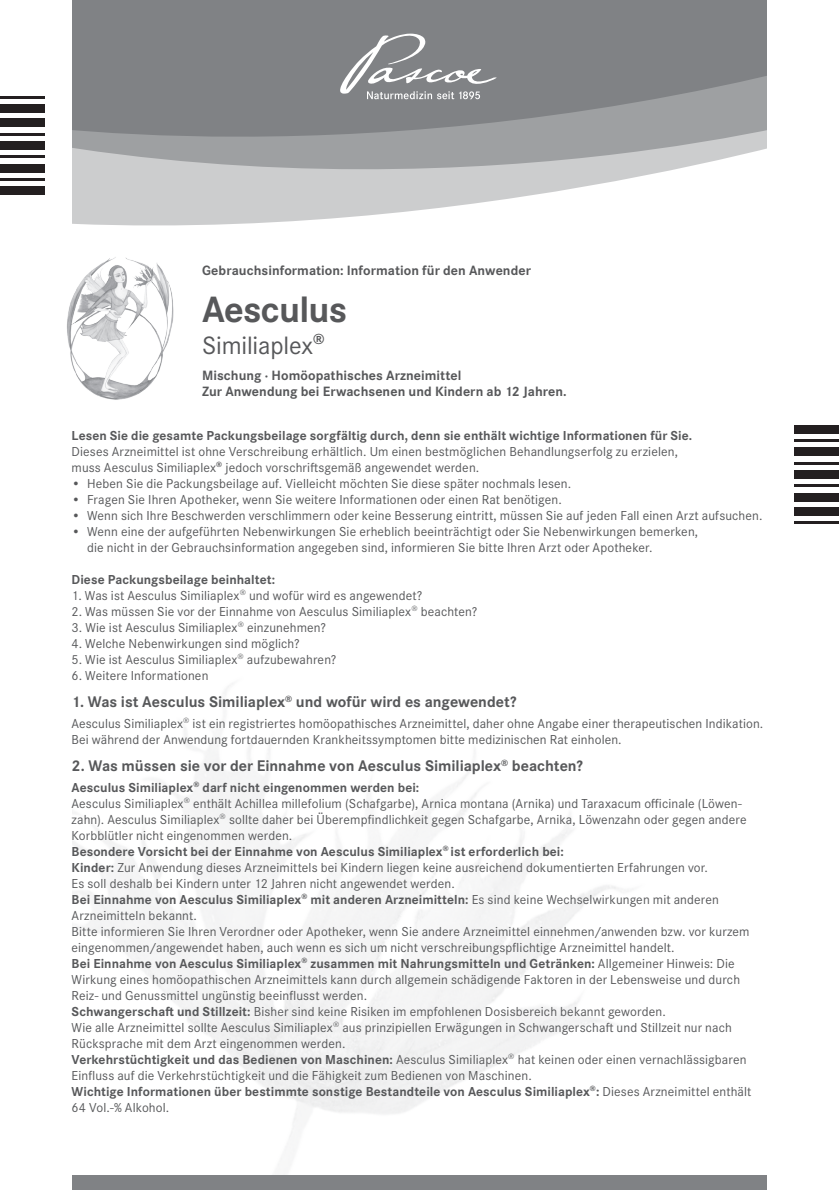
<style>
.page{position:relative;width:839px;height:1190px;background:#fff}
.page>*{position:absolute;margin:0;border:0;box-sizing:border-box;transform-origin:0 0}
.t1{font:700 38px "Corporate S Pro";letter-spacing:-.02em;color:#57585a}
.t2{font:26px "Corporate S Pro";letter-spacing:-.005em;color:#57585a}
.t3{font:700 16px "Corporate S Pro";color:#57585a}
.t4{font:700 14px/16px "Corporate S Pro";letter-spacing:.005em;color:#57585a}
.t5{font:13.6px/16px "Corporate S Pro";letter-spacing:.01em;color:#57585a}
.t6{font:700 13.6px "Corporate S Pro";letter-spacing:.005em;color:#57585a}
.s1{font-weight:700}
</style>
<div class="page">
<svg style="left:72px;top:185px;width:520px;height:41px;fill:#cccdce"></svg>
<svg style="left:72px;top:0;width:695px;height:185px;background:#939597"></svg>
<svg style="left:340px;top:34px;width:156px;height:65px;background:#959699"></svg>
<div style="left:72px;top:1174px;width:694px;height:16px;background:#808285"></div>
<div style="left:0;top:187px;width:45px;height:8px;background:#231f20"></div>
<hr style="left:0;top:178px;width:45px;height:3px;background:#231f20">
<div style="left:0;top:164px;width:45px;height:8px;background:#231f20"></div>
<hr style="left:0;top:155px;width:45px;height:3px;background:#231f20">
<div style="left:0;top:141px;width:45px;height:9px;background:#231f20"></div>
<hr style="left:0;top:133px;width:45px;height:3px;background:#231f20">
<div style="left:0;top:119px;width:45px;height:8px;background:#231f20"></div>
<div style="left:0;top:104px;width:45px;height:9px;background:#231f20"></div>
<hr style="left:0;top:96px;width:45px;height:3px;background:#231f20">
<div style="left:793px;top:425px;width:45px;height:8px;background:#231f20"></div>
<hr style="left:793px;top:439px;width:45px;height:3px;background:#231f20">
<div style="left:793px;top:447px;width:45px;height:9px;background:#231f20"></div>
<hr style="left:793px;top:462px;width:45px;height:2px;background:#231f20">
<div style="left:793px;top:470px;width:45px;height:9px;background:#231f20"></div>
<hr style="left:793px;top:484px;width:45px;height:3px;background:#231f20">
<div style="left:793px;top:493px;width:45px;height:8px;background:#231f20"></div>
<div style="left:793px;top:507px;width:45px;height:8px;background:#231f20"></div>
<hr style="left:793px;top:521px;width:45px;height:3px;background:#231f20">
<img style="left:67px;top:257px;width:107px;height:143px">
<p class="t4" style="left:202px;top:262px;width:330px">Gebrauchsinformation: Information für den Anwender</p>
<h1 class="t1" style="left:202px;top:279px;width:146px">Aesculus</h1>
<h2 class="t2" style="left:202px;top:326px;width:124px">Similiaplex<sup>®</sup></h2>
<p class="t4" style="left:202px;top:366px;width:366px">Mischung · Homöopathisches Arzneimittel<br>Zur Anwendung bei Erwachsenen und Kindern ab 12 Jahren.</p>
<p class="t6" style="left:71px;top:424px;width:622px">Lesen Sie die gesamte Packungsbeilage sorgfältig durch, denn sie enthält wichtige Informationen für Sie.</p>
<p class="t5" style="left:71px;top:442px;width:607px">Dieses Arzneimittel ist ohne Verschreibung erhältlich. Um einen bestmöglichen Behandlungserfolg zu erzielen, muss Aesculus Similiaplex<sup>®</sup> jedoch vorschriftsgemäß angewendet werden.</p>
<p class="t5" style="left:71px;top:474px;width:501px">• Heben Sie die Packungsbeilage auf. Vielleicht möchten Sie diese später nochmals lesen.</p>
<p class="t5" style="left:71px;top:490px;width:491px">• Fragen Sie Ihren Apotheker, wenn Sie weitere Informationen oder einen Rat benötigen.</p>
<p class="t5" style="left:71px;top:506px;width:692px">• Wenn sich Ihre Beschwerden verschlimmern oder keine Besserung eintritt, müssen Sie auf jeden Fall einen Arzt aufsuchen.</p>
<p class="t5" style="left:87px;top:522px;width:612px;text-indent:-15px">• Wenn eine der aufgeführten Nebenwirkungen Sie erheblich beeinträchtigt oder Sie Nebenwirkungen bemerken, die nicht in der Gebrauchsinformation angegeben sind, informieren Sie bitte Ihren Arzt oder Apotheker.</p>
<p class="t6" style="left:71px;top:568px;width:205px">Diese Packungsbeilage beinhaltet:</p>
<p class="t5" style="left:71px;top:586px;width:352px">1. Was ist Aesculus Similiaplex<sup>®</sup> und wofür wird es angewendet?</p>
<p class="t5" style="left:71px;top:602px;width:407px">2. Was müssen Sie vor der Einnahme von Aesculus Similiaplex<sup>®</sup> beachten?</p>
<p class="t5" style="left:71px;top:618px;width:256px">3. Wie ist Aesculus Similiaplex<sup>®</sup> einzunehmen?</p>
<p class="t5" style="left:71px;top:634px;width:229px">4. Welche Nebenwirkungen sind möglich?</p>
<p class="t5" style="left:71px;top:650px;width:266px">5. Wie ist Aesculus Similiaplex<sup>®</sup> aufzubewahren?</p>
<p class="t5" style="left:71px;top:666px;width:138px">6. Weitere Informationen</p>
<p class="t3" style="left:71px;top:689px;width:446px">1. Was ist Aesculus Similiaplex<sup>®</sup> und wofür wird es angewendet?</p>
<p class="t5" style="left:71px;top:714px;width:692px">Aesculus Similiaplex<sup>®</sup> ist ein registriertes homöopathisches Arzneimittel, daher ohne Angabe einer therapeutischen Indikation.<br>Bei während der Anwendung fortdauernden Krankheitssymptomen bitte medizinischen Rat einholen.</p>
<p class="t3" style="left:71px;top:753px;width:512px">2. Was müssen sie vor der Einnahme von Aesculus Similiaplex<sup>®</sup> beachten?</p>
<p class="t5" style="left:71px;top:778px;width:681px"><span class="s1">Aesculus Similiaplex</span><sup>®</sup> <span class="s1">darf nicht eingenommen werden bei:<br></span>Aesculus Similiaplex<sup>®</sup> enthält Achillea millefolium (Schafgarbe), Arnica montana (Arnika) und Taraxacum officinale (Löwen&shy;zahn). Aesculus Similiaplex<sup>®</sup> sollte daher bei Überempfindlichkeit gegen Schafgarbe, Arnika, Löwenzahn oder gegen andere Korbblütler nicht eingenommen werden.<br><span class="s1">Besondere Vorsicht bei der Einnahme von Aesculus Similiaplex</span><sup>®</sup> <span class="s1">ist erforderlich bei:<br>Kinder:</span> Zur Anwendung dieses Arzneimittels bei Kindern liegen keine ausreichend dokumentierten Erfahrungen vor.<br>Es soll deshalb bei Kindern unter 12 Jahren nicht angewendet werden.<br><span class="s1">Bei Einnahme von Aesculus Similiaplex</span><sup>®</sup> <span class="s1">mit anderen Arzneimitteln:</span> Es sind keine Wechselwirkungen mit anderen Arzneimitteln bekannt.<br>Bitte informieren Sie Ihren Verordner oder Apotheker, wenn Sie andere Arzneimittel einnehmen/anwenden bzw. vor kurzem eingenommen/angewendet haben, auch wenn es sich um nicht verschreibungspflichtige Arzneimittel handelt.<br><span class="s1">Bei Einnahme von Aesculus Similiaplex</span><sup>®</sup> <span class="s1">zusammen mit Nahrungsmitteln und Getränken:</span> Allgemeiner Hinweis: Die Wirkung eines homöopathischen Arzneimittels kann durch allgemein schädigende Faktoren in der Lebensweise und durch Reiz- und Genussmittel ungünstig beeinflusst werden.<br><span class="s1">Schwangerschaft und Stillzeit:</span> Bisher sind keine Risiken im empfohlenen Dosisbereich bekannt geworden.<br>Wie alle Arzneimittel sollte Aesculus Similiaplex<sup>®</sup> aus prinzipiellen Erwägungen in Schwangerschaft und Stillzeit nur nach Rücksprache mit dem Arzt eingenommen werden.<br><span class="s1">Verkehrstüchtigkeit und das Bedienen von Maschinen:</span> Aesculus Similiaplex<sup>®</sup> hat keinen oder einen vernachlässigbaren Einfluss auf die Verkehrstüchtigkeit und die Fähigkeit zum Bedienen von Maschinen.<br><span class="s1">Wichtige Informationen über bestimmte sonstige Bestandteile von Aesculus Similiaplex</span><sup>®</sup><span class="s1">:</span> Dieses Arzneimittel enthält 64 Vol.-% Alkohol.</p>
</div>
